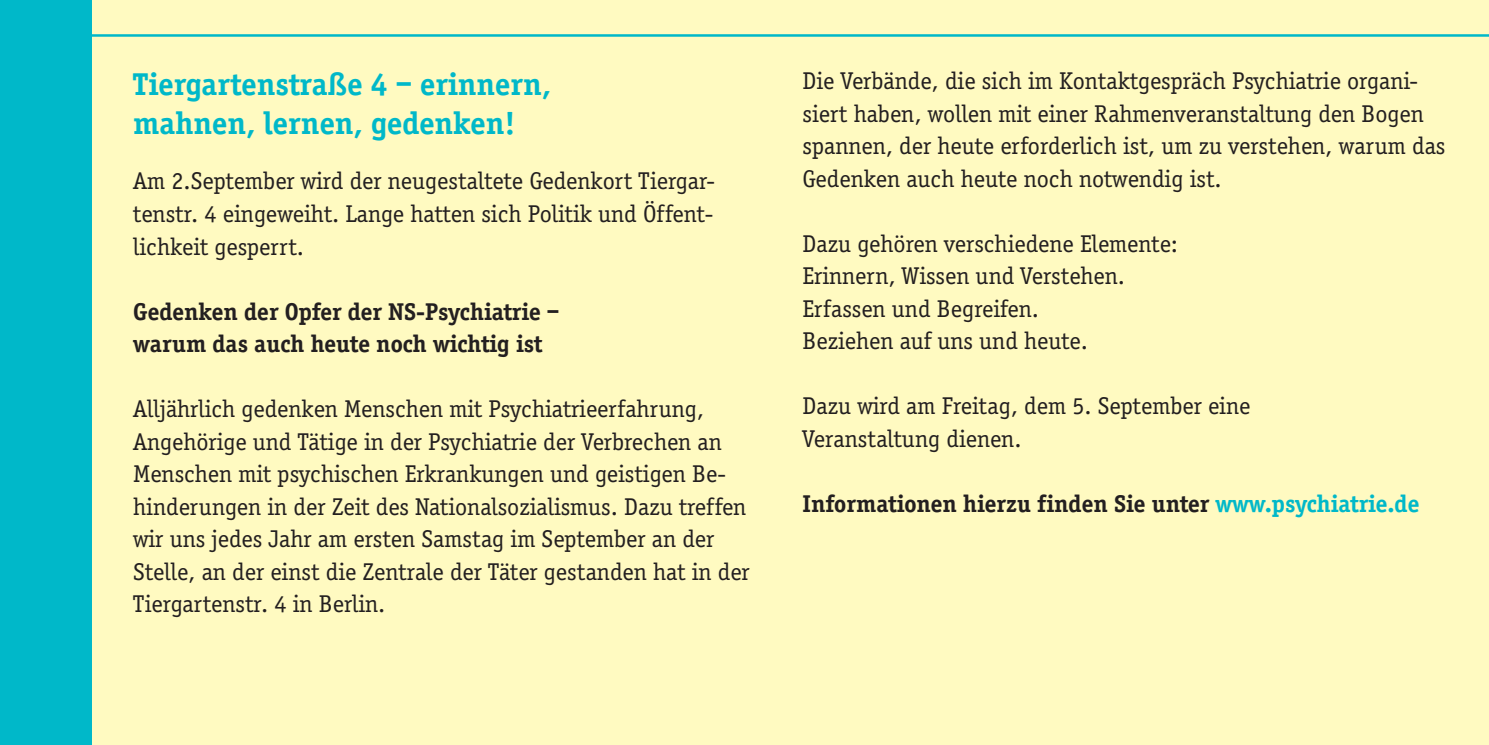
<style>
.page{position:relative;width:1489px;height:745px;background:#fff}
.page>*{position:absolute;margin:0;border:0;box-sizing:border-box;transform-origin:0 0}
.t1{font:700 32.5px/39px "Officina Serif";color:#00b8c9}
.t2{font:25px/32.5px "Officina Serif";color:#231f20}
.t3{font:700 25px/32.5px "Officina Serif";color:#231f20}
.s1{color:#00b8c9}
</style>
<div class="page">
<div style="left:89px;top:0;width:1399px;height:744px;background:#fffac1"></div>
<div style="left:0;top:0;width:92px;height:744px;background:#00b8c9"></div>
<hr style="left:71px;top:34px;width:1417px;height:3px;background:#00b8c9">
<h1 class="t1" style="left:133px;top:65px;width:419px">Tiergartenstraße 4 – erinnern, mahnen, lernen, gedenken!</h1>
<p class="t2" style="left:133px;top:164px;width:583px;text-align:justify">Am 2.September wird der neugestaltete Gedenkort Tiergar&shy;tenstr. 4 eingeweiht. Lange hatten sich Politik und Öffent&shy;lichkeit gesperrt.</p>
<p class="t3" style="left:133px;top:294px;width:427px">Gedenken der Opfer der NS-Psychiatrie – warum das auch heute noch wichtig ist</p>
<p class="t2" style="left:133px;top:392px;width:618px">Alljährlich gedenken Menschen mit Psychiatrieerfahrung, Angehörige und Tätige in der Psychiatrie der Verbrechen an Menschen mit psychischen Erkrankungen und geistigen Be&shy;hinderungen in der Zeit des Nationalsozialismus. Dazu treffen wir uns jedes Jahr am ersten Samstag im September an der Stelle, an der einst die Zentrale der Täter gestanden hat in der Tiergartenstr. 4 in Berlin.</p>
<p class="t2" style="left:802px;top:64px;width:644px">Die Verbände, die sich im Kontaktgespräch Psychiatrie organi&shy;siert haben, wollen mit einer Rahmenveranstaltung den Bogen spannen, der heute erforderlich ist, um zu verstehen, warum das Gedenken auch heute noch notwendig ist.</p>
<p class="t2" style="left:802px;top:227px;width:377px">Dazu gehören verschiedene Elemente:<br>Erinnern, Wissen und Verstehen.<br>Erfassen und Begreifen.<br>Beziehen auf uns und heute.</p>
<p class="t2" style="left:802px;top:389px;width:449px">Dazu wird am Freitag, dem 5. September eine<br>Veranstaltung dienen.</p>
<p class="t3" style="left:802px;top:487px;width:618px">Informationen hierzu finden Sie unter <span class="s1">www.psychiatrie.de</span></p>
</div>
